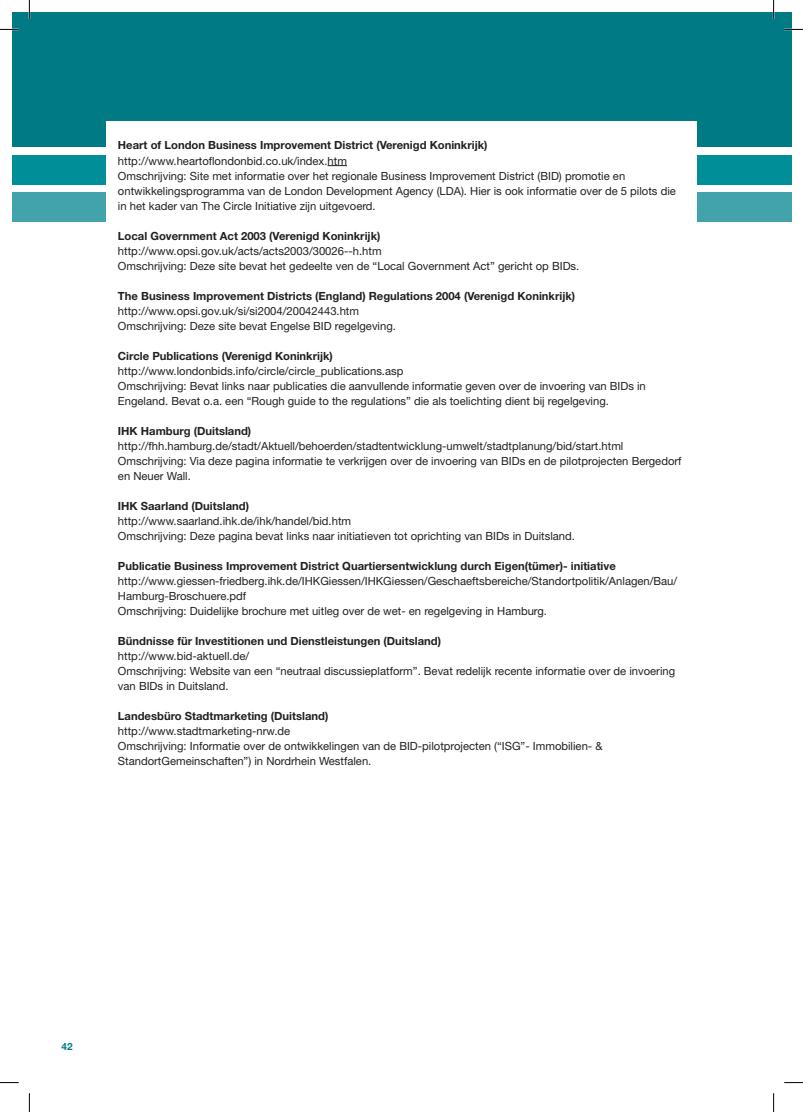
<style>
.page{position:relative;width:803px;height:1112px;background:#fff}
.page>*{position:absolute;margin:0;border:0;box-sizing:border-box;transform-origin:0 0}
.t1{font:11.25px/15px "Helvetica Neue LT";color:#231f20}
.t2{font:700 11.25px "Helvetica Neue LT";color:#231f20}
.t3{font:700 10px "Helvetica Neue LT";color:#007b85}
</style>
<div class="page">
<div style="left:12px;top:12px;width:761px;height:134px;background:#007b85"></div>
<div style="left:12px;top:155px;width:761px;height:29px;background:#008e98"></div>
<div style="left:12px;top:192px;width:761px;height:30px;background:#43a3ad"></div>
<div style="left:106px;top:122px;width:591px;height:853px;background:#fff"></div>
<div style="left:773px;top:12px;width:18px;height:134px;background:#007b85"></div>
<div style="left:773px;top:155px;width:18px;height:29px;background:#008e98"></div>
<div style="left:773px;top:192px;width:18px;height:30px;background:#43a3ad"></div>
<svg style="left:328px;top:165px;width:19px;height:1px"></svg>
<svg style="left:0;top:29px;width:19px;height:1px"></svg>
<svg style="left:784px;top:29px;width:19px;height:1px"></svg>
<svg style="left:0;top:1082px;width:19px;height:1px"></svg>
<svg style="left:784px;top:1082px;width:19px;height:1px"></svg>
<svg style="left:29px;top:0;width:1px;height:19px"></svg>
<svg style="left:29px;top:1093px;width:1px;height:18px"></svg>
<svg style="left:773px;top:0;width:1px;height:19px"></svg>
<svg style="left:773px;top:1093px;width:1px;height:18px"></svg>
<p class="t2" style="left:118px;top:138px;width:371px">Heart of London Business Improvement District (Verenigd Koninkrijk)</p>
<p class="t1" style="left:118px;top:153px;width:559px">http://www.heartoflondonbid.co.uk/index.htm<br>Omschrijving: Site met informatie over het regionale Business Improvement District (BID) promotie en ontwikkelingsprogramma van de London Development Agency (LDA). Hier is ook informatie over de 5 pilots die in het kader van The Circle Initiative zijn uitgevoerd.</p>
<p class="t2" style="left:118px;top:228px;width:264px">Local Government Act 2003 (Verenigd Koninkrijk)</p>
<p class="t1" style="left:118px;top:243px;width:463px">http://www.opsi.gov.uk/acts/acts2003/30026--h.htm<br>Omschrijving: Deze site bevat het gedeelte ven de “Local Government Act” gericht op BIDs.</p>
<p class="t2" style="left:118px;top:288px;width:459px">The Business Improvement Districts (England) Regulations 2004 (Verenigd Koninkrijk)</p>
<p class="t1" style="left:118px;top:303px;width:279px">http://www.opsi.gov.uk/si/si2004/20042443.htm<br>Omschrijving: Deze site bevat Engelse BID regelgeving.</p>
<p class="t2" style="left:118px;top:348px;width:216px">Circle Publications (Verenigd Koninkrijk)</p>
<p class="t1" style="left:118px;top:363px;width:529px">http://www.londonbids.info/circle/circle_publications.asp<br>Omschrijving: Bevat links naar publicaties die aanvullende informatie geven over de invoering van BIDs in<br>Engeland. Bevat o.a. een “Rough guide to the regulations” die als toelichting dient bij regelgeving.</p>
<p class="t2" style="left:118px;top:423px;width:135px">IHK Hamburg (Duitsland)</p>
<p class="t1" style="left:118px;top:438px;width:565px">http://fhh.hamburg.de/stadt/Aktuell/behoerden/stadtentwicklung-umwelt/stadtplanung/bid/start.html<br>Omschrijving: Via deze pagina informatie te verkrijgen over de invoering van BIDs en de pilotprojecten Bergedorf en Neuer Wall.</p>
<p class="t2" style="left:118px;top:498px;width:133px">IHK Saarland (Duitsland)</p>
<p class="t1" style="left:118px;top:513px;width:458px">http://www.saarland.ihk.de/ihk/handel/bid.htm<br>Omschrijving: Deze pagina bevat links naar initiatieven tot oprichting van BIDs in Duitsland.</p>
<p class="t2" style="left:118px;top:558px;width:499px">Publicatie Business Improvement District Quartiersentwicklung durch Eigen(tümer)- initiative</p>
<p class="t1" style="left:118px;top:573px;width:561px">http://www.giessen-friedberg.ihk.de/IHKGiessen/IHKGiessen/Geschaeftsbereiche/Standortpolitik/Anlagen/Bau/<br>Hamburg-Broschuere.pdf<br>Omschrijving: Duidelijke brochure met uitleg over de wet- en regelgeving in Hamburg.</p>
<p class="t2" style="left:118px;top:633px;width:325px">Bündnisse für Investitionen und Dienstleistungen (Duitsland)</p>
<p class="t1" style="left:118px;top:648px;width:559px">http://www.bid-aktuell.de/<br>Omschrijving: Website van een “neutraal discussieplatform”. Bevat redelijk recente informatie over de invoering van BIDs in Duitsland.</p>
<p class="t2" style="left:118px;top:708px;width:212px">Landesbüro Stadtmarketing (Duitsland)</p>
<p class="t1" style="left:118px;top:723px;width:486px">http://www.stadtmarketing-nrw.de<br>Omschrijving: Informatie over de ontwikkelingen van de BID-pilotprojecten (“ISG”- Immobilien- &amp;<br>StandortGemeinschaften”) in Nordrhein Westfalen.</p>
<p class="t3" style="left:62px;top:1040px;width:13px">42</p>
</div>
